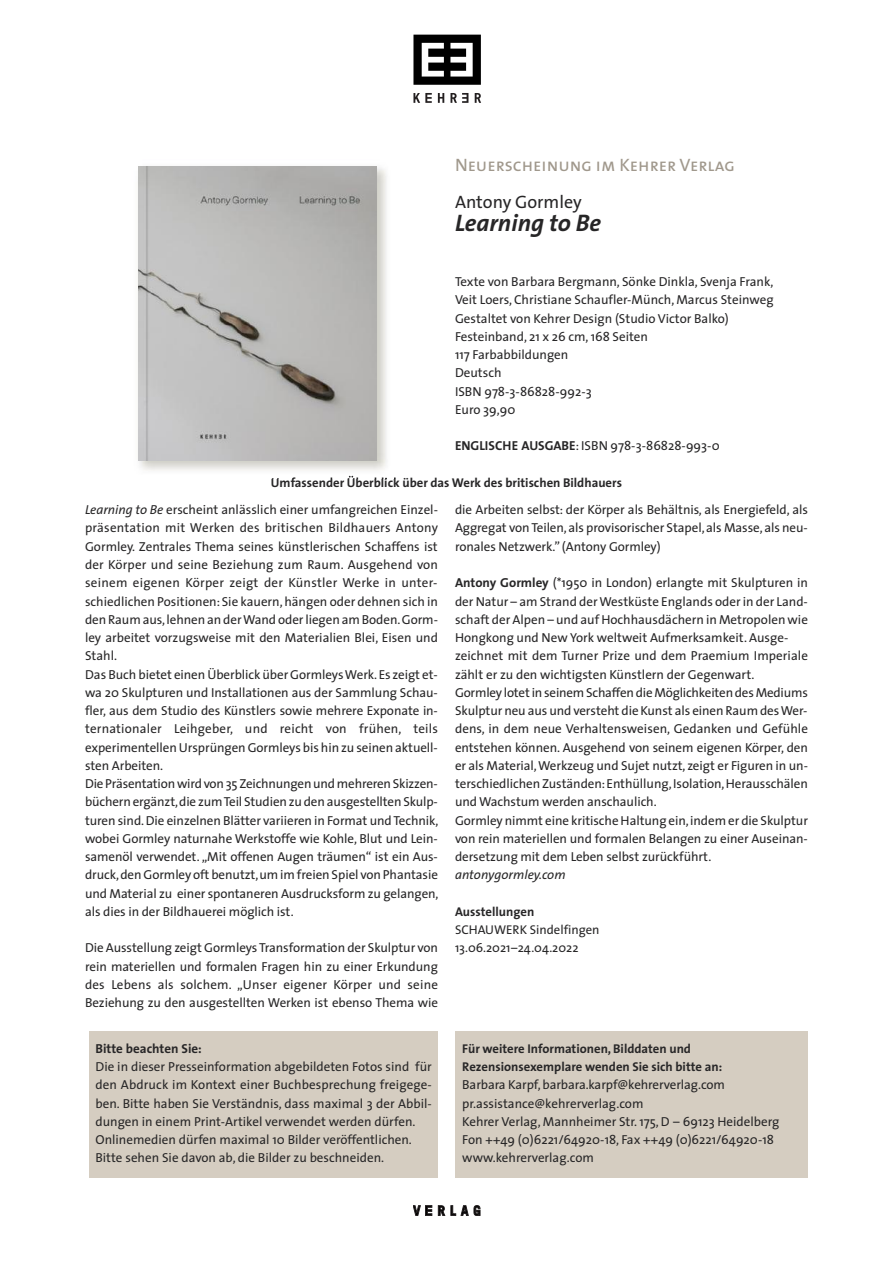
<style>
.page{position:relative;width:893px;height:1263px;background:#fff}
.page>*{position:absolute;margin:0;border:0;box-sizing:border-box;transform-origin:0 0}
.t1{font:italic 700 24px "The Sans";color:#272627}
.t2{font:18px "The Sans Caps";color:#a0988c}
.t3{font:18px "The Sans";color:#272627}
.t4{font:13.05px/18.3px "The Sans";letter-spacing:-.005em;color:#272627}
.t5{font:italic 13.05px "The Sans";color:#272627}
.t6{font:700 13.05px "The Sans";color:#272627}
.t7{font:700 12.75px/18.3px "The Sans";color:#272627}
.t8{font:12.75px/18.3px "The Sans";color:#272627}
.s1{font-weight:700}
.s2{font-style:italic}
</style>
<div class="page">
<svg style="left:475px;top:93px;width:6px;height:10px"></svg>
<svg style="left:413px;top:93px;width:19px;height:10px"></svg>
<svg style="left:438px;top:93px;width:6px;height:10px"></svg>
<svg style="left:450px;top:93px;width:18px;height:10px"></svg>
<svg style="left:413px;top:35px;width:68px;height:50px"></svg>
<svg style="left:438px;top:1205px;width:7px;height:11px"></svg>
<svg style="left:451px;top:1205px;width:29px;height:11px"></svg>
<svg style="left:413px;top:1205px;width:19px;height:11px"></svg>
<div style="left:455px;top:1032px;width:353px;height:146px;background:#d5cdc1"></div>
<img style="left:138px;top:166px;width:257px;height:313px">
<img style="left:272px;top:476px;width:90px;height:3px">
<img style="left:138px;top:166px;width:238px;height:294px">
<div style="left:89px;top:1032px;width:349px;height:146px;background:#d5cdc1"></div>
<h2 class="t2" style="left:455px;top:159px;width:281px">Neuerscheinung im Kehrer Verlag</h2>
<h2 class="t3" style="left:455px;top:195px;width:128px">Antony Gormley</h2>
<h1 class="t1" style="left:455px;top:213px;width:148px">Learning to Be</h1>
<p class="t4" style="left:455px;top:274px;width:320px">Texte von Barbara Bergmann, Sönke Dinkla, Svenja Frank, Veit Loers, Christiane Schaufler-Münch, Marcus Steinweg Gestaltet von Kehrer Design (Studio Victor Balko)<br>Festeinband, 21 x 26 cm, 168 Seiten<br>117 Farbabbildungen<br>Deutsch<br>ISBN 978-3-86828-992-3<br>Euro 39,90</p>
<p class="t4" style="left:455px;top:438px;width:266px"><span class="s1">ENGLISCHE AUSGABE</span>: ISBN 978-3-86828-993-0</p>
<p class="t7" style="left:271px;top:474px;width:353px">Umfassender Überblick über das Werk des britischen Bildhauers</p>
<p class="t4" style="left:85px;top:502px;width:355px"><span class="s2">Learning to Be</span> erscheint anlässlich einer umfangreichen Einzel&shy;präsentation mit Werken des britischen Bildhauers Antony Gormley. Zentrales Thema seines künstlerischen Schaffens ist der Körper und seine Beziehung zum Raum. Ausgehend von seinem eigenen Körper zeigt der Künstler Werke in unter&shy;schiedlichen Positionen:Sie kauern,hängen oder dehnen sich in den Raum aus,lehnen an derWand oderliegen am Boden.Gorm&shy;ley arbeitet vorzugsweise mit den Materialien Blei, Eisen und Stahl.<br>Das Buch bietet einen Überblick über GormleysWerk.Es zeigt et&shy;wa 20 Skulpturen und Installationen aus der Sammlung Schau&shy;fler, aus dem Studio des Künstlers sowie mehrere Exponate in&shy;ternationaler Leihgeber, und reicht von frühen, teils experimentellen Ursprüngen Gormleys bis hin zu seinen aktuell&shy;sten Arbeiten.<br>Die Präsentationwirdvon35ZeichnungenundmehrerenSkizzen&shy;büchernergänzt,die zumTeil StudienzudenausgestelltenSkulp&shy;turen sind.Die einzelnen Blätter variieren in Format undTechnik, wobei Gormley naturnahe Werkstoffe wie Kohle, Blut und Lein&shy;samenöl verwendet. „Mit offenen Augen träumen“ ist ein Aus&shy;druck,denGormley oft benutzt,umimfreienSpiel vonPhantasie und Material zu einer spontaneren Ausdrucksform zu gelangen, als dies in der Bildhauerei möglich ist.</p>
<p class="t4" style="left:85px;top:940px;width:354px;text-align:justify">Die Ausstellung zeigt GormleysTransformation der Skulptur von rein materiellen und formalen Fragen hin zu einer Erkundung des Lebens als solchem. „Unser eigener Körper und seine Beziehung zu den ausgestellten Werken ist ebenso Thema wie</p>
<p class="t6" style="left:95px;top:1043px;width:108px">Bitte beachten Sie:</p>
<p class="t4" style="left:95px;top:1059px;width:338px">Die in dieser Presseinformation abgebildeten Fotos sind für den Abdruck im Kontext einer Buchbesprechung freigege&shy;ben. Bitte haben Sie Verständnis, dass maximal 3 der Abbil&shy;dungen in einem Print-Artikel verwendet werden dürfen.<br>Onlinemedien dürfen maximal 10 Bilder veröffentlichen.<br>Bitte sehen Sie davon ab, die Bilder zu beschneiden.</p>
<p class="t4" style="left:455px;top:502px;width:354px;text-align:justify">die Arbeiten selbst: der Körper als Behältnis, als Energiefeld, als Aggregat vonTeilen,als provisorischer Stapel,als Masse,als neu&shy;ronales Netzwerk.” (Antony Gormley)</p>
<p class="t4" style="left:455px;top:575px;width:354px"><span class="s1">Antony Gormley</span> (*1950 in London) erlangte mit Skulpturen in der Natur – am Strand derWestküste Englands oder in der Land&shy;schaft der Alpen – und auf Hochhausdächern in Metropolen wie Hongkong und New York weltweit Aufmerksamkeit. Ausge&shy;zeichnet mit dem Turner Prize und dem Praemium Imperiale zählt er zu den wichtigsten Künstlern der Gegenwart.<br>Gormley lotet inseinemSchaffendieMöglichkeitendesMediums Skulptur neu aus und versteht dieKunst als einen RaumdesWer&shy;dens, in dem neue Verhaltensweisen, Gedanken und Gefühle entstehen können. Ausgehend von seinem eigenen Körper, den er als Material,Werkzeug und Sujet nutzt, zeigt er Figuren in un&shy;terschiedlichen Zuständen:Enthüllung,Isolation,Herausschälen und Wachstum werden anschaulich.<br>Gormley nimmt eine kritische Haltung ein,indem er die Skulptur von rein materiellen und formalen Belangen zu einer Auseinan&shy;dersetzung mit dem Leben selbst zurückführt.</p>
<p class="t5" style="left:455px;top:870px;width:112px">antonygormley.com</p>
<p class="t7" style="left:455px;top:903px;width:81px">Ausstellungen</p>
<p class="t8" style="left:455px;top:922px;width:146px">SCHAUWERK Sindelfingen<br>13.06.2021–24.04.2022</p>
<p class="t7" style="left:462px;top:1040px;width:261px">Für weitere Informationen, Bilddaten und<br>Rezensionsexemplare wenden Sie sich bitte an:</p>
<p class="t4" style="left:462px;top:1077px;width:319px">Barbara Karpf, barbara.karpf@kehrerverlag.com pr.assistance@kehrerverlag.com<br>Kehrer Verlag, Mannheimer Str. 175, D – 69123 Heidelberg Fon ++49 (0)6221/64920-18, Fax ++49 (0)6221/64920-18 www.kehrerverlag.com</p>
</div>
